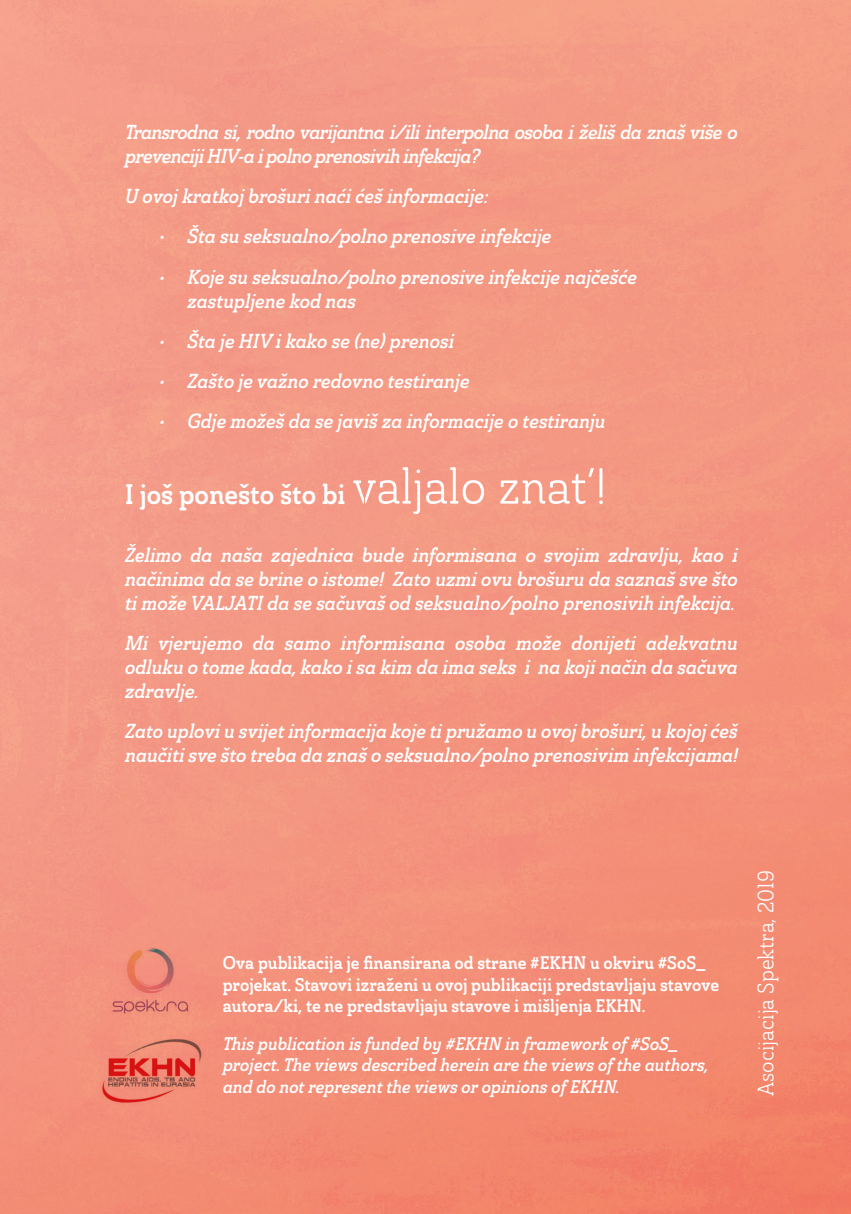
<style>
.page{position:relative;width:851px;height:1214px;background:#fff}
.page>*{position:absolute;margin:0;border:0;box-sizing:border-box;transform-origin:0 0}
.t1{font:28px "Ainslie Slab Con Dem";color:#fff}
.t2{font:22px "Ainslie Slab Con Boo";color:#fff}
.t3{font:20px/24px "Ainslie Slab Con Dem It";color:#fff}
.t4{font:20px/24px "Ainslie Slab Con Dem It";letter-spacing:-.03em;color:#fff}
.t5{font:18px/21.6px "Ainslie Slab Con Dem";color:#fff}
.t6{font:18px/21.6px "Ainslie Slab Con Dem It";color:#fff}
.s1{font-family:"Ainslie Slab Con Boo";font-size:50px}
</style>
<div class="page">
<img style="left:0;top:0;width:850px;height:1213px">
<img style="left:99px;top:1037px;width:105px;height:69px">
<img style="left:108px;top:947px;width:87px;height:75px">
<p class="t4" style="left:125px;top:120px;width:614px">Transrodna si, rodno varijantna i/ili interpolna osoba i želiš da znaš više o prevenciji HIV-a i polno prenosivih infekcija?</p>
<p class="t3" style="left:125px;top:184px;width:365px">U ovoj kratkoj brošuri naći ćeš informacije:</p>
<p class="t3" style="left:159px;top:224px;width:394px">• Šta su seksualno/polno prenosive infekcije</p>
<p class="t3" style="left:187px;top:264px;width:451px;text-indent:-28px">• Koje su seksualno/polno prenosive infekcije najčešće zastupljene kod nas</p>
<p class="t3" style="left:159px;top:328px;width:296px">• Šta je HIV i kako se (ne) prenosi</p>
<p class="t3" style="left:159px;top:368px;width:312px">• Zašto je važno redovno testiranje</p>
<p class="t3" style="left:159px;top:408px;width:448px">• Gdje možeš da se javiš za informacije o testiranju</p>
<h1 class="t1" style="left:125px;top:475px;width:483px">I još ponešto što bi <span class="s1">valjalo znat’!</span></h1>
<p class="t3" style="left:125px;top:542px;width:614px;text-align:justify">Želimo da naša zajednica bude informisana o svojim zdravlju, kao i načinima da se brine o istome! Zato uzmi ovu brošuru da saznaš sve što ti može VALJATI da se sačuvaš od seksualno/polno prenosivih infekcija.</p>
<p class="t3" style="left:125px;top:630px;width:614px;text-align:justify">Mi vjerujemo da samo informisana osoba može donijeti adekvatnu odluku o tome kada, kako i sa kim da ima seks i na koji način da sačuva zdravlje.</p>
<p class="t3" style="left:125px;top:718px;width:614px">Zato uplovi u svijet informacija koje ti pružamo u ovoj brošuri, u kojoj ćeš naučiti sve što treba da znaš o seksualno/polno prenosivim infekcijama!</p>
<p class="t5" style="left:223px;top:951px;width:498px">Ova publikacija je finansirana od strane #EKHN u okviru #SoS_ projekat. Stavovi izraženi u ovoj publikaciji predstavljaju stavove autora/ki, te ne predstavljaju stavove i mišljenja EKHN.</p>
<p class="t6" style="left:223px;top:1032px;width:487px">This publication is funded by #EKHN in framework of #SoS_ project. The views described herein are the views of the authors, and do not represent the views or opinions of EKHN.</p>
<p class="t2" style="left:752px;top:1095px;width:227px;rotate:-90deg">Asocijacija Spektra, 2019</p>
</div>
